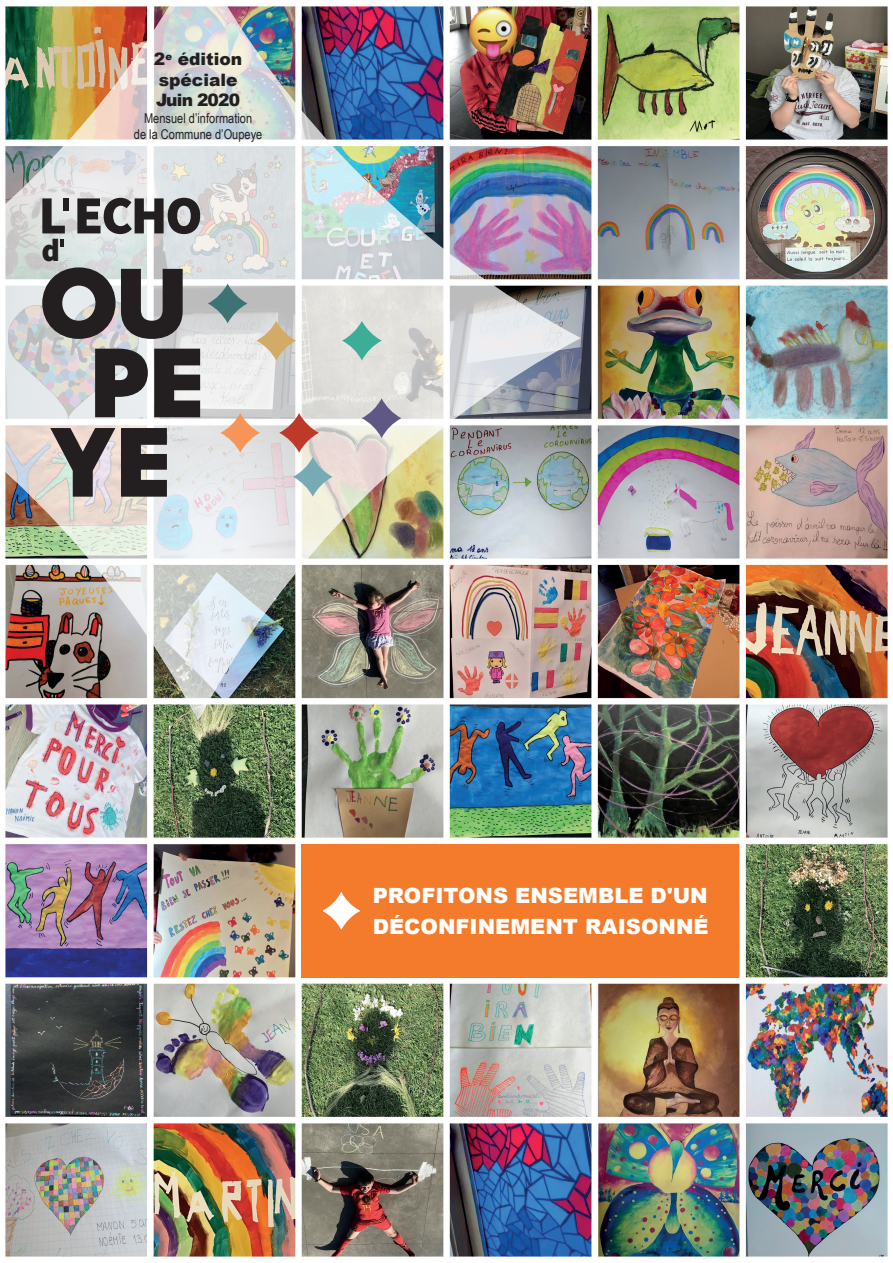
<style>
.page{position:relative;width:893px;height:1263px;background:#fff}
.page>*{position:absolute;margin:0;border:0;box-sizing:border-box;transform-origin:0 0}
.t1{font:900 53.85px "Source Sans Pro";color:#231f20}
.t2{font:900 31.95px "Source Sans Pro";color:#231f20}
.t3{font:900 21px/31.5px "Arial";color:#fff}
.t4{font:900 17.1px/20.5px "Arial";color:#231f20}
.t5{font:13.5px/16.2px "Arial Narrow";color:#231f20;text-align:center}
</style>
<div class="page">
<img style="left:5px;top:6px;width:884px;height:1252px">
<img style="left:4px;top:5px;width:577px;height:716px">
<svg style="left:42px;top:267px;width:141px;height:72px;background:#6b6a6b"></svg>
<svg style="left:95px;top:349px;width:53px;height:68px;background:#5e5d5e"></svg>
<svg style="left:121px;top:428px;width:46px;height:69px;background:#434040"></svg>
<svg style="left:154px;top:349px;width:46px;height:68px;background:#444141"></svg>
<svg style="left:208px;top:284px;width:39px;height:39px"></svg>
<svg style="left:256px;top:321px;width:40px;height:39px"></svg>
<svg style="left:342px;top:321px;width:40px;height:39px"></svg>
<svg style="left:362px;top:398px;width:39px;height:40px"></svg>
<svg style="left:279px;top:413px;width:40px;height:40px"></svg>
<svg style="left:293px;top:457px;width:40px;height:40px"></svg>
<svg style="left:220px;top:413px;width:40px;height:40px"></svg>
<svg style="left:50px;top:428px;width:65px;height:69px;background:#8c8584"></svg>
<div style="left:64px;top:198px;width:5px;height:13px;background:#231f20"></div>
<svg style="left:60px;top:239px;width:4px;height:7px"></svg>
<div style="left:302px;top:844px;width:437px;height:134px;background:#f47b2c"></div>
<svg style="left:323px;top:893px;width:36px;height:36px"></svg>
<p class="t4" style="left:154px;top:48px;width:90px">2<sup>e</sup> édition spéciale<br>Juin 2020</p>
<p class="t5" style="left:134px;top:109px;width:130px">Mensuel d’information<br>de la Commune d’Oupeye</p>
<h1 class="t1" style="left:38px;top:178px;width:166px">L ECHO</h1>
<h2 class="t2" style="left:41px;top:229px;width:20px">d</h2>
<p class="t3" style="left:373px;top:879px;width:337px">PROFITONS ENSEMBLE D'UN<br>DÉCONFINEMENT RAISONNÉ</p>
</div>
